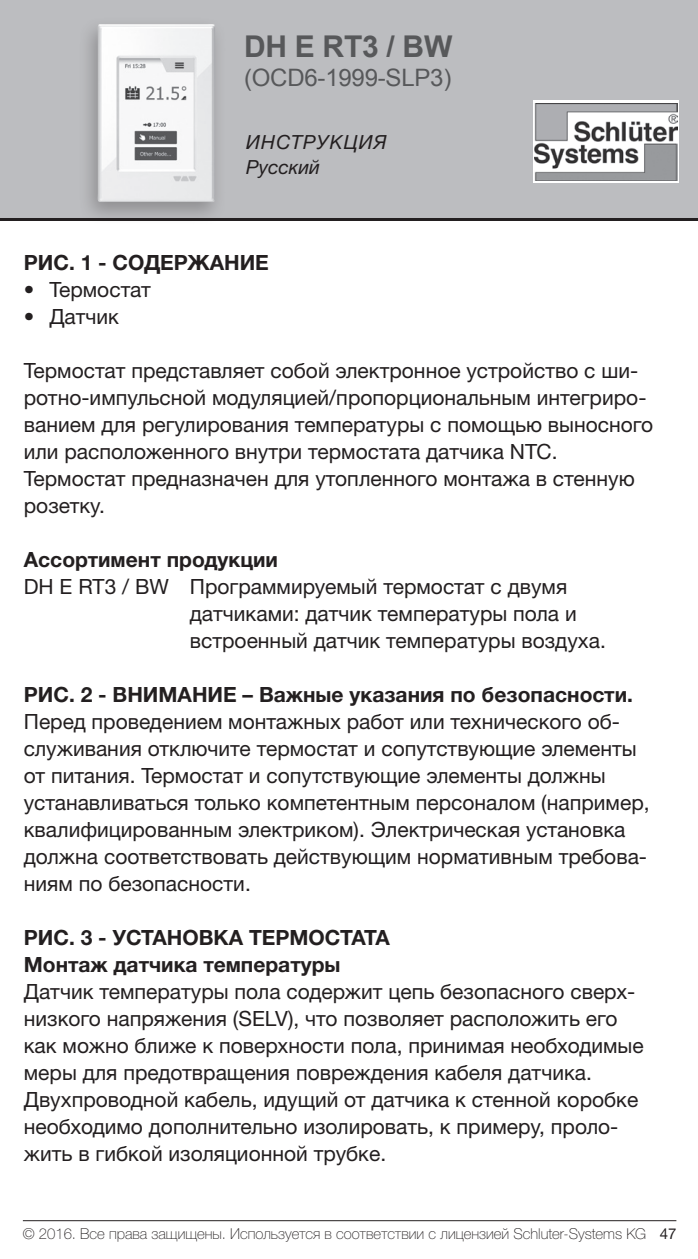
<style>
.page{position:relative;width:698px;height:1259px;background:#fff}
.page>*{position:absolute;margin:0;border:0;box-sizing:border-box;transform-origin:0 0}
.t1{font:700 30px "Arial";letter-spacing:-.01em;color:#57585a}
.t2{font:24px "Arial";letter-spacing:-.01em;color:#57585a}
.t3{font:21px/27px "Helvetica Neue LTW1 G";color:#231f20}
.t4{font:700 21px/27px "Helvetica Neue LTW1 G";color:#231f20}
.t5{font:italic 19.5px/25.5px "Helvetica Neue LTW1 G";letter-spacing:.05em;color:#231f20}
.t6{font:100 15px "Helvetica Neue LTW1 G";color:#231f20}
.t7{font:15px "Helvetica Neue LTW1 G";color:#231f20}
</style>
<div class="page">
<div style="left:0;top:0;width:697px;height:218px;background:#bcbdc0"></div>
<hr style="left:0;top:218px;width:697px;height:3px;background:#231f20">
<hr style="left:23px;top:1220px;width:653px;height:1px;background:#231f20">
<div style="left:78px;top:16px;width:149px;height:209px;background:#231f20;opacity:.3"></div>
<img style="left:97px;top:24px;width:118px;height:178px">
<svg style="left:533px;top:100px;width:145px;height:83px"></svg>
<img style="left:534px;top:103px;width:143px;height:77px">
<h1 class="t1" style="left:244px;top:26px;width:210px">DH E RT3 / BW</h1>
<p class="t2" style="left:244px;top:62px;width:209px">(OCD6-1999-SLP3)</p>
<p class="t5" style="left:246px;top:129px;width:142px">ИНСТРУКЦИЯ<br>Русский</p>
<p class="t4" style="left:24px;top:249px;width:246px">РИС. 1 - СОДЕРЖАНИЕ</p>
<p class="t3" style="left:24px;top:276px;width:129px">• Термостат</p>
<p class="t3" style="left:24px;top:303px;width:97px">• Датчик</p>
<p class="t3" style="left:24px;top:357px;width:630px">Термостат представляет собой электронное устройство с ши&shy;ротно-импульсной модуляцией/пропорциональным интегриро&shy;ванием для регулирования температуры с помощью выносного или расположенного внутри термостата датчика NTC.<br>Термостат предназначен для утопленного монтажа в стенную розетку.</p>
<p class="t4" style="left:24px;top:546px;width:255px">Ассортимент продукции</p>
<p class="t3" style="left:190px;top:573px;width:417px;text-indent:-166px">DH E RT3 / BW Программируемый термостат с двумя датчиками: датчик температуры пола и встроенный датчик температуры воздуха.</p>
<p class="t4" style="left:24px;top:681px;width:610px">РИС. 2 - ВНИМАНИЕ – Важные указания по безопасности.</p>
<p class="t3" style="left:24px;top:708px;width:627px">Перед проведением монтажных работ или технического об&shy;служивания отключите термостат и сопутствующие элементы от питания. Термостат и сопутствующие элементы должны устанавливаться только компетентным персоналом (например, квалифицированным электриком). Электрическая установка должна соответствовать действующим нормативным требова&shy;ниям по безопасности.</p>
<p class="t4" style="left:24px;top:924px;width:367px">РИС. 3 - УСТАНОВКА ТЕРМОСТАТА<br>Монтаж датчика температуры</p>
<p class="t3" style="left:24px;top:978px;width:621px">Датчик температуры пола содержит цепь безопасного сверх&shy;низкого напряжения (SELV), что позволяет расположить его как можно ближе к поверхности пола, принимая необходимые меры для предотвращения повреждения кабеля датчика.<br>Двухпроводной кабель, идущий от датчика к стенной коробке необходимо дополнительно изолировать, к примеру, проло&shy;жить в гибкой изоляционной трубке.</p>
<p class="t6" style="left:23px;top:1225px;width:624px">© 2016. Все права защищены. Используется в соответствии с лицензией Schluter-Systems KG</p>
<p class="t7" style="left:659px;top:1224px;width:18px">47</p>
</div>
